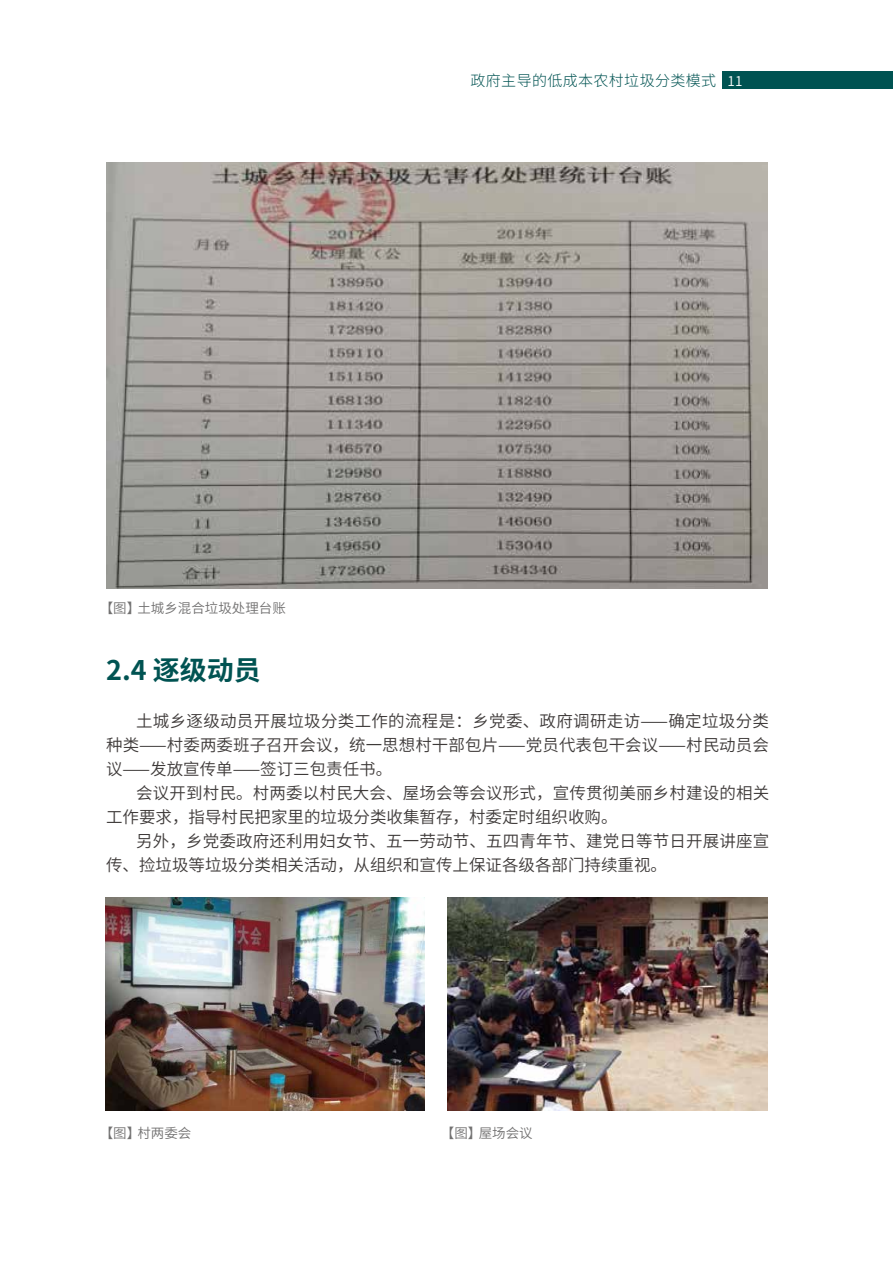
<style>
.page{position:relative;width:893px;height:1263px;background:#fff}
.page>*{position:absolute;margin:0;border:0;box-sizing:border-box;transform-origin:0 0}
.t1{font:700 27px "Source Han Sans CN";color:#005352}
.t2{font:16.5px/24px "Source Han Sans CN";letter-spacing:.005em;color:#3e3a39}
.t3{font:300 15px "Source Han Sans CN";letter-spacing:.025em;color:#005352}
.t4{font:13.5px "Source Han Sans CN";color:#727171}
.s1{font-weight:400;font-size:13.5px;color:#fff}
</style>
<div class="page">
<div style="left:723px;top:72px;width:170px;height:17px;background:#005352"></div>
<img style="left:106px;top:897px;width:319px;height:213px">
<img style="left:448px;top:897px;width:319px;height:213px">
<img style="left:106px;top:162px;width:661px;height:426px">
<p class="t3" style="left:471px;top:72px;width:274px">政府主导的低成本农村垃圾分类模式 <span class="s1">11</span></p>
<p class="t4" style="left:100px;top:600px;width:188px">【图】土城乡混合垃圾处理台账</p>
<h1 class="t1" style="left:106px;top:655px;width:156px">2.4 逐级动员</h1>
<p class="t2" style="left:106px;top:709px;width:664px;text-align:justify;text-indent:30px">土城乡逐级动员开展垃圾分类工作的流程是：乡党委、政府调研走访⸺确定垃圾分类种类⸺村委两委班子召开会议，统一思想村干部包片⸺党员代表包干会议⸺村民动员会议⸺发放宣传单⸺签订三包责任书。</p>
<p class="t2" style="left:106px;top:781px;width:665px;text-indent:30px">会议开到村民。村两委以村民大会、屋场会等会议形式，宣传贯彻美丽乡村建设的相关工作要求，指导村民把家里的垃圾分类收集暂存，村委定时组织收购。</p>
<p class="t2" style="left:106px;top:829px;width:665px;text-indent:30px">另外，乡党委政府还利用妇女节、五一劳动节、五四青年节、建党日等节日开展讲座宣传、捡垃圾等垃圾分类相关活动，从组织和宣传上保证各级各部门持续重视。</p>
<p class="t4" style="left:100px;top:1125px;width:93px">【图】村两委会</p>
<p class="t4" style="left:441px;top:1125px;width:93px">【图】屋场会议</p>
</div>
